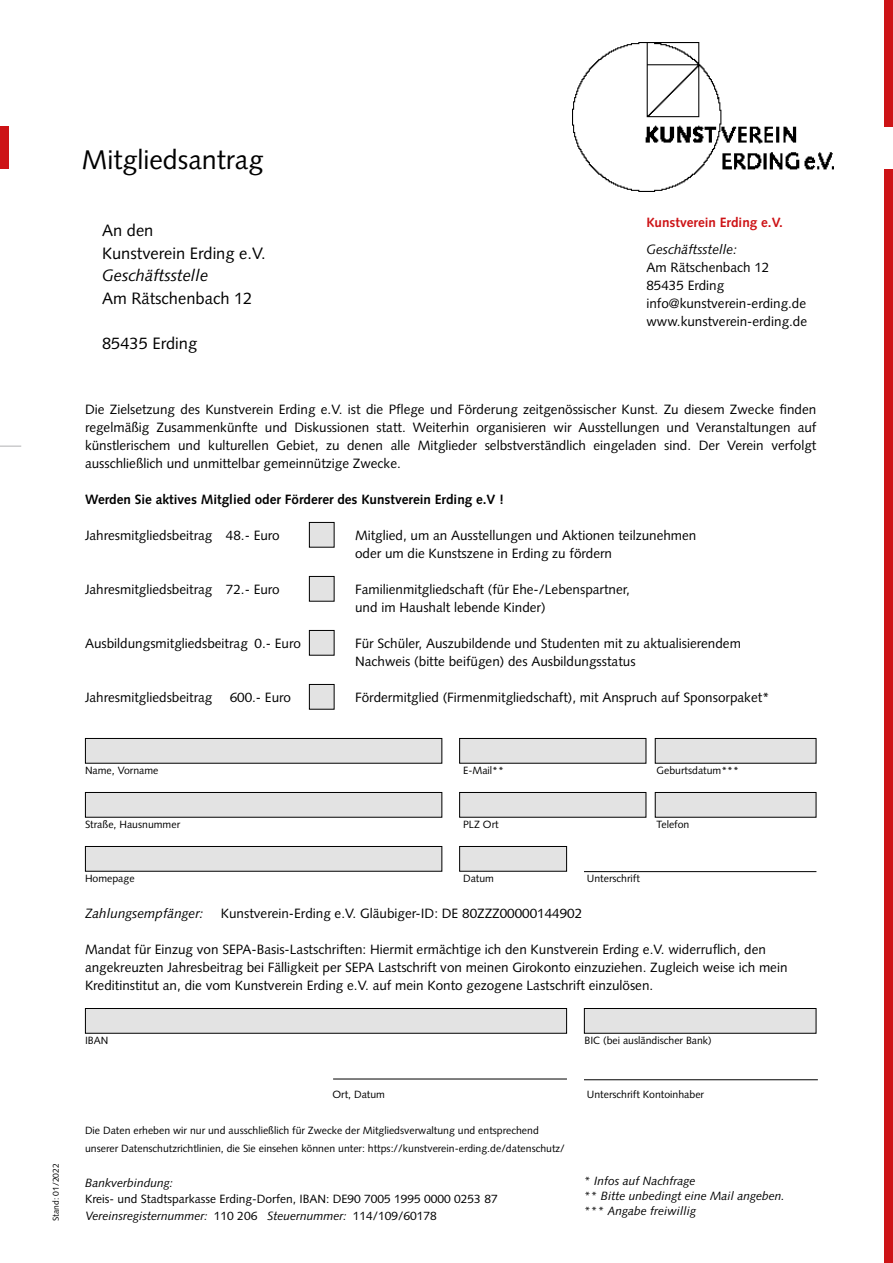
<style>
.page{position:relative;width:893px;height:1263px;background:#fff}
.page>*{position:absolute;margin:0;border:0;box-sizing:border-box;transform-origin:0 0}
.t1{font:27px "Syntax LT";color:#000}
.t2{font:16.5px/22.5px "Syntax LT";color:#000}
.t3{font:italic 16.5px "Syntax LT";color:#000}
.t4{font:13.5px/18px "Syntax LT";color:#000}
.t5{font:700 13.5px "Syntax LT";color:#000}
.t6{font:italic 13.5px "Syntax LT";color:#000}
.t7{font:700 13.5px "Syntax LT";color:#cd1316}
.t8{font:12px/16.5px "Syntax LT";color:#000}
.t9{font:italic 12px/15px "Syntax LT";color:#000}
.t10{font:10.5px/18px "Syntax LT";color:#000}
.t11{font:8.55px "Syntax LT";color:#000}
.s1{font-style:italic}
</style>
<div class="page">
<div style="left:309px;top:522px;width:25px;height:25px;background:#e3e3e3"></div>
<div style="left:309px;top:522px;width:25px;height:26px;border:1px solid #000"></div>
<div style="left:85px;top:738px;width:357px;height:25px;background:#e3e3e3"></div>
<div style="left:85px;top:738px;width:357px;height:26px;border:1px solid #000"></div>
<div style="left:460px;top:738px;width:186px;height:25px;background:#e3e3e3"></div>
<div style="left:459px;top:738px;width:187px;height:26px;border:1px solid #000"></div>
<div style="left:309px;top:576px;width:25px;height:25px;background:#e3e3e3"></div>
<div style="left:309px;top:576px;width:25px;height:26px;border:1px solid #000"></div>
<div style="left:309px;top:630px;width:25px;height:25px;background:#e3e3e3"></div>
<div style="left:309px;top:630px;width:25px;height:26px;border:1px solid #000"></div>
<div style="left:309px;top:684px;width:25px;height:25px;background:#e3e3e3"></div>
<div style="left:309px;top:684px;width:25px;height:26px;border:1px solid #000"></div>
<div style="left:655px;top:738px;width:161px;height:25px;background:#e3e3e3"></div>
<div style="left:655px;top:738px;width:161px;height:26px;border:1px solid #000"></div>
<div style="left:85px;top:792px;width:357px;height:25px;background:#e3e3e3"></div>
<div style="left:85px;top:792px;width:357px;height:26px;border:1px solid #000"></div>
<div style="left:460px;top:792px;width:186px;height:25px;background:#e3e3e3"></div>
<div style="left:459px;top:792px;width:187px;height:26px;border:1px solid #000"></div>
<div style="left:85px;top:1008px;width:482px;height:25px;background:#e3e3e3"></div>
<div style="left:85px;top:1008px;width:482px;height:26px;border:1px solid #000"></div>
<div style="left:584px;top:1008px;width:232px;height:25px;background:#e3e3e3"></div>
<div style="left:584px;top:1008px;width:232px;height:26px;border:1px solid #000"></div>
<div style="left:655px;top:792px;width:161px;height:25px;background:#e3e3e3"></div>
<div style="left:655px;top:792px;width:161px;height:26px;border:1px solid #000"></div>
<div style="left:85px;top:846px;width:357px;height:25px;background:#e3e3e3"></div>
<div style="left:85px;top:846px;width:357px;height:26px;border:1px solid #000"></div>
<div style="left:460px;top:846px;width:107px;height:25px;background:#e3e3e3"></div>
<div style="left:459px;top:846px;width:108px;height:26px;border:1px solid #000"></div>
<hr style="left:584px;top:871px;width:232px;height:1px;background:#000">
<hr style="left:584px;top:1079px;width:234px;height:1px;background:#000">
<hr style="left:333px;top:1079px;width:234px;height:1px;background:#000">
<img style="left:572px;top:42px;width:262px;height:149px">
<div style="left:884px;top:169px;width:9px;height:1094px;background:#cd1316"></div>
<div style="left:0;top:126px;width:9px;height:43px;background:#cd1316"></div>
<div style="left:884px;top:0;width:9px;height:126px;background:#cd1316"></div>
<svg style="left:0;top:446px;width:21px;height:1px"></svg>
<h1 class="t1" style="left:82px;top:144px;width:183px">Mitgliedsantrag</h1>
<p class="t2" style="left:102px;top:219px;width:165px">An den<br>Kunstverein Erding e.V.</p>
<p class="t3" style="left:102px;top:266px;width:108px">Geschäftsstelle</p>
<p class="t2" style="left:102px;top:287px;width:152px">Am Rätschenbach 12</p>
<p class="t2" style="left:102px;top:332px;width:97px">85435 Erding</p>
<p class="t7" style="left:646px;top:215px;width:138px">Kunstverein Erding e.V.</p>
<p class="t6" style="left:646px;top:242px;width:92px">Geschäftsstelle:</p>
<p class="t4" style="left:646px;top:259px;width:162px">Am Rätschenbach 12<br>85435 Erding info@kunstverein-erding.de www.kunstverein-erding.de</p>
<p class="t4" style="left:85px;top:400px;width:733px;text-align:justify">Die Zielsetzung des Kunstverein Erding e.V. ist die Pflege und Förderung zeitgenössischer Kunst. Zu diesem Zwecke finden regelmäßig Zusammenkünfte und Diskussionen statt. Weiterhin organisieren wir Ausstellungen und Veranstaltungen auf künstlerischem und kulturellen Gebiet, zu denen alle Mitglieder selbstverständlich eingeladen sind. Der Verein verfolgt ausschließlich und unmittelbar gemeinnützige Zwecke.</p>
<p class="t5" style="left:85px;top:492px;width:420px">Werden Sie aktives Mitglied oder Förderer des Kunstverein Erding e.V !</p>
<p class="t4" style="left:85px;top:526px;width:196px">Jahresmitgliedsbeitrag 48.- Euro</p>
<p class="t4" style="left:355px;top:526px;width:343px">Mitglied, um an Ausstellungen und Aktionen teilzunehmen oder um die Kunstszene in Erding zu fördern</p>
<p class="t4" style="left:85px;top:580px;width:196px">Jahresmitgliedsbeitrag 72.- Euro</p>
<p class="t4" style="left:355px;top:580px;width:276px">Familienmitgliedschaft (für Ehe-/Lebenspartner, und im Haushalt lebende Kinder)</p>
<p class="t4" style="left:85px;top:634px;width:217px">Ausbildungsmitgliedsbeitrag 0.- Euro</p>
<p class="t4" style="left:355px;top:634px;width:387px">Für Schüler, Auszubildende und Studenten mit zu aktualisierendem<br>Nachweis (bitte beifügen) des Ausbildungsstatus</p>
<p class="t4" style="left:85px;top:688px;width:129px">Jahresmitgliedsbeitrag</p>
<p class="t4" style="left:230px;top:688px;width:63px">600.- Euro</p>
<p class="t4" style="left:355px;top:688px;width:416px">Fördermitglied (Firmenmitgliedschaft), mit Anspruch auf Sponsorpaket*</p>
<p class="t11" style="left:51px;top:1221px;width:59px;rotate:-90deg">Stand: 01/2022</p>
<p class="t10" style="left:85px;top:761px;width:75px">Name, Vorname</p>
<p class="t10" style="left:463px;top:761px;width:42px">E-Mail**</p>
<p class="t10" style="left:657px;top:761px;width:84px">Geburtsdatum***</p>
<p class="t10" style="left:85px;top:815px;width:97px">Straße, Hausnummer</p>
<p class="t10" style="left:463px;top:815px;width:37px">PLZ Ort</p>
<p class="t10" style="left:657px;top:815px;width:34px">Telefon</p>
<p class="t10" style="left:85px;top:869px;width:51px">Homepage</p>
<p class="t10" style="left:463px;top:869px;width:32px">Datum</p>
<p class="t10" style="left:587px;top:869px;width:55px">Unterschrift</p>
<p class="t6" style="left:85px;top:905px;width:120px">Zahlungsempfänger:</p>
<p class="t4" style="left:221px;top:904px;width:363px">Kunstverein-Erding e.V. Gläubiger-ID: DE 80ZZZ00000144902</p>
<p class="t4" style="left:85px;top:940px;width:704px">Mandat für Einzug von SEPA-Basis-Lastschriften: Hiermit ermächtige ich den Kunstverein Erding e.V. widerruflich, den angekreuzten Jahresbeitrag bei Fälligkeit per SEPA Lastschrift von meinen Girokonto einzuziehen. Zugleich weise ich mein<br>Kreditinstitut an, die vom Kunstverein Erding e.V. auf mein Konto gezogene Lastschrift einzulösen.</p>
<p class="t10" style="left:85px;top:1031px;width:25px">IBAN</p>
<p class="t10" style="left:584px;top:1031px;width:129px">BIC (bei ausländischer Bank)</p>
<p class="t10" style="left:333px;top:1085px;width:54px">Ort, Datum</p>
<p class="t10" style="left:587px;top:1085px;width:119px">Unterschrift Kontoinhaber</p>
<p class="t10" style="left:85px;top:1121px;width:481px">Die Daten erheben wir nur und ausschließlich für Zwecke der Mitgliedsverwaltung und entsprechend unserer Datenschutzrichtlinien, die Sie einsehen können unter: https://kunstverein-erding.de/datenschutz/</p>
<p class="t9" style="left:85px;top:1175px;width:90px">Bankverbindung:</p>
<p class="t8" style="left:85px;top:1191px;width:414px">Kreis- und Stadtsparkasse Erding-Dorfen, IBAN: DE90 7005 1995 0000 0253 87<br><span class="s1">Vereinsregisternummer:</span> 110 206 <span class="s1">Steuernummer:</span> 114/109/60178</p>
<p class="t9" style="left:584px;top:1174px;width:202px">* Infos auf Nachfrage<br>** Bitte unbedingt eine Mail angeben. *** Angabe freiwillig</p>
</div>
